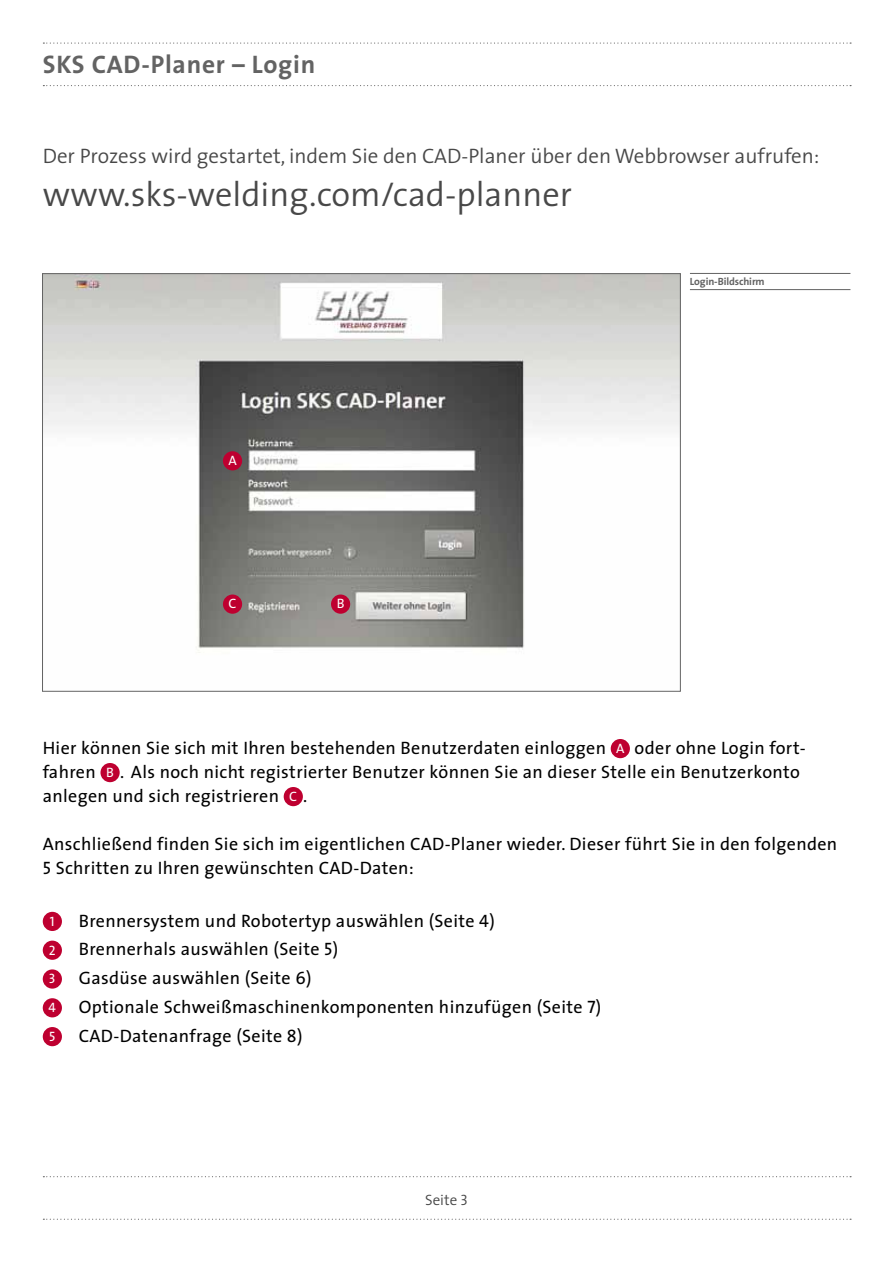
<style>
.page{position:relative;width:893px;height:1263px;background:#fff}
.page>*{position:absolute;margin:0;border:0;box-sizing:border-box;transform-origin:0 0}
.t1{font:300 34.5px "The Sans";color:#484848}
.t2{font:700 25.5px "The Sans";letter-spacing:.03em;color:#636363}
.t3{font:300 21px "The Sans";color:#484848}
.t4{font:18px/24px "The Sans";letter-spacing:.02em;color:#000}
.t5{font:300 15px "The Sans";color:#484848}
.t6{font:13.65px "The Sans Caps";color:#fff}
.t7{font:700 10.5px "The Sans";letter-spacing:-.01em;color:#636363}
.s1{font-family:"The Sans Caps";font-size:13.65px;color:#fff}
.s2{font-family:"The Sans Caps"}
.s3{font-family:"The Sans Semi Light Caps";font-weight:400}
</style>
<div class="page">
<svg style="left:43px;top:1176px;width:808px;height:1px"></svg>
<svg style="left:43px;top:1219px;width:808px;height:1px"></svg>
<svg style="left:43px;top:43px;width:808px;height:1px"></svg>
<svg style="left:43px;top:85px;width:808px;height:1px"></svg>
<div style="left:611px;top:739px;width:19px;height:19px;background:#be0030;border-radius:50%"></div>
<div style="left:100px;top:763px;width:20px;height:19px;background:#be0030;border-radius:50%"></div>
<div style="left:284px;top:787px;width:19px;height:19px;background:#be0030;border-radius:50%"></div>
<div style="left:43px;top:912px;width:19px;height:19px;background:#be0030;border-radius:50%"></div>
<div style="left:43px;top:941px;width:19px;height:19px;background:#be0030;border-radius:50%"></div>
<div style="left:43px;top:969px;width:19px;height:20px;background:#be0030;border-radius:50%"></div>
<div style="left:43px;top:998px;width:19px;height:19px;background:#be0030;border-radius:50%"></div>
<div style="left:43px;top:1027px;width:19px;height:19px;background:#be0030;border-radius:50%"></div>
<img style="left:44px;top:275px;width:635px;height:378px">
<hr style="left:690px;top:273px;width:160px;height:1px;background:#636363">
<hr style="left:690px;top:289px;width:160px;height:1px;background:#636363">
<div style="left:223px;top:451px;width:19px;height:19px;background:#be0030;border-radius:50%"></div>
<div style="left:223px;top:594px;width:19px;height:20px;background:#be0030;border-radius:50%"></div>
<div style="left:331px;top:594px;width:19px;height:20px;background:#be0030;border-radius:50%"></div>
<h2 class="t2" style="left:43px;top:43px;width:274px">SKS CAD-Planer – Login</h2>
<p class="t3" style="left:43px;top:139px;width:778px">Der Prozess wird gestartet, indem Sie den CAD-Planer über den Webbrowser aufrufen:</p>
<h1 class="t1" style="left:43px;top:166px;width:531px">www.sks-welding.com/cad-planner</h1>
<p class="t6" style="left:228px;top:449px;width:10px">A</p>
<p class="t6" style="left:229px;top:592px;width:9px">C</p>
<p class="t6" style="left:337px;top:592px;width:9px">B</p>
<p class="t7" style="left:690px;top:273px;width:76px">Login-Bildschirm</p>
<p class="t4" style="left:43px;top:735px;width:764px">Hier können Sie sich mit Ihren bestehenden Benutzerdaten einloggen <span class="s1">A</span> oder ohne Login fort&shy;fahren <span class="s1">B</span> . Als noch nicht registrierter Benutzer können Sie an dieser Stelle ein Benutzerkonto anlegen und sich registrieren <span class="s1">C</span> .</p>
<p class="t4" style="left:43px;top:831px;width:796px">Anschließend finden Sie sich im eigentlichen CAD-Planer wieder. Dieser führt Sie in den folgenden<br><span class="s2">5</span> Schritten zu Ihren gewünschten CAD-Daten:</p>
<p class="t6" style="left:50px;top:910px;width:6px">1</p>
<p class="t4" style="left:79px;top:908px;width:418px">Brennersystem und Robotertyp auswählen (Seite <span class="s2">4</span>)</p>
<p class="t6" style="left:49px;top:938px;width:8px">2</p>
<p class="t4" style="left:79px;top:937px;width:261px">Brennerhals auswählen (Seite <span class="s2">5</span>)</p>
<p class="t6" style="left:49px;top:967px;width:8px">3</p>
<p class="t4" style="left:79px;top:965px;width:234px">Gasdüse auswählen (Seite <span class="s2">6</span>)</p>
<p class="t6" style="left:49px;top:996px;width:9px">4</p>
<p class="t4" style="left:79px;top:994px;width:524px">Optionale Schweißmaschinenkomponenten hinzufügen (Seite <span class="s2">7</span>)</p>
<p class="t6" style="left:49px;top:1025px;width:8px">5</p>
<p class="t4" style="left:79px;top:1023px;width:225px">CAD-Datenanfrage (Seite <span class="s2">8</span>)</p>
<p class="t5" style="left:425px;top:1187px;width:45px">Seite <span class="s3">3</span></p>
</div>
